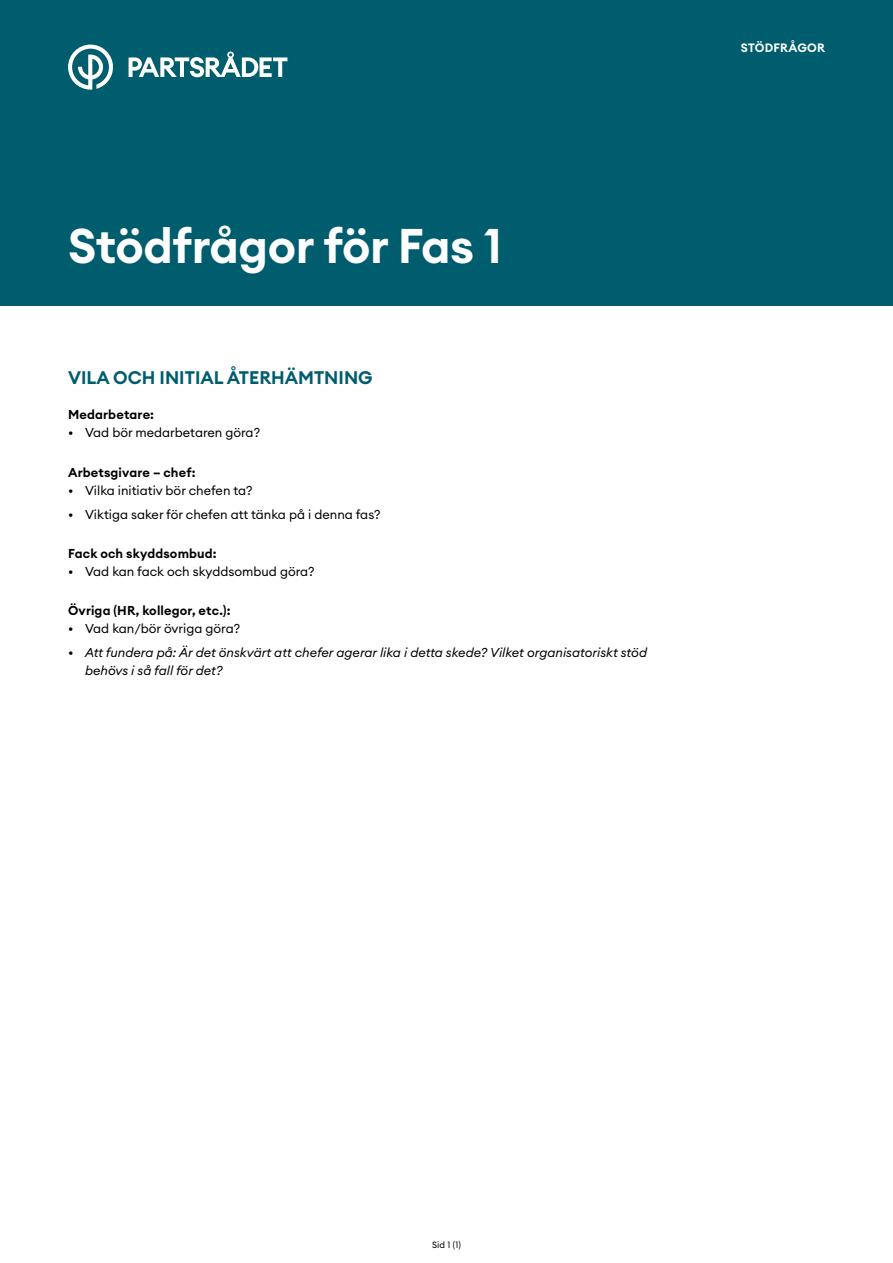
<style>
.page{position:relative;width:893px;height:1263px;background:#fff}
.page>*{position:absolute;margin:0;border:0;box-sizing:border-box;transform-origin:0 0}
.Rubrik_1_sv{font:600 48px "Euclid Circular A";letter-spacing:-.01em;color:#fff}
.Mellanrubrik_1_H2{font:600 18px "Euclid Circular A";color:#005d6e}
.Bröd_ej_indrag_P{font:12.75px "Euclid Circular A";color:#000}
.Bröd_ej_indrag_P-2{font:italic 12.75px/18px "Euclid Circular A";color:#000}
.Bröd_1{font:600 12.75px "Euclid Circular A";letter-spacing:.01em;color:#000}
.Bröd_höger{font:600 12px "Euclid Circular A";letter-spacing:.015em;color:#fff}
.t1{font:9px "Euclid Circular A";color:#000}
</style>
<div class="page">
<div style="left:0;top:0;width:893px;height:305px;background:#005d6e"></div>
<svg style="left:68px;top:45px;width:45px;height:45px"></svg>
<svg style="left:129px;top:52px;width:158px;height:25px"></svg>
<h1 class="Rubrik_1_sv" style="left:68px;top:215px;width:435px">Stödfrågor för Fas 1</h1>
<h1 class="Mellanrubrik_1_H2" style="left:68px;top:366px;width:306px">VILA OCH INITIAL ÅTERHÄMTNING</h1>
<p class="Bröd_1" style="left:68px;top:407px;width:88px">Medarbetare:</p>
<p class="Bröd_ej_indrag_P" style="left:68px;top:425px;width:194px">• Vad bör medarbetaren göra?</p>
<p class="Bröd_1" style="left:68px;top:464px;width:129px">Arbetsgivare – chef:</p>
<p class="Bröd_ej_indrag_P" style="left:68px;top:482px;width:186px">• Vilka initiativ bör chefen ta?</p>
<p class="Bröd_ej_indrag_P" style="left:68px;top:506px;width:314px">• Viktiga saker för chefen att tänka på i denna fas?</p>
<p class="Bröd_1" style="left:68px;top:545px;width:150px">Fack och skyddsombud:</p>
<p class="Bröd_ej_indrag_P" style="left:68px;top:563px;width:248px">• Vad kan fack och skyddsombud göra?</p>
<p class="Bröd_1" style="left:68px;top:602px;width:164px">Övriga (HR, kollegor, etc.):</p>
<p class="Bröd_ej_indrag_P" style="left:68px;top:620px;width:174px">• Vad kan/bör övriga göra?</p>
<p class="Bröd_ej_indrag_P-2" style="left:85px;top:644px;width:564px;text-indent:-17px">• Att fundera på: Är det önskvärt att chefer agerar lika i detta skede? Vilket organisatoriskt stöd behövs i så fall för det?</p>
<p class="Bröd_höger" style="left:741px;top:40px;width:86px">STÖDFRÅGOR</p>
<p class="t1" style="left:432px;top:1239px;width:30px">Sid 1 (1)</p>
</div>
